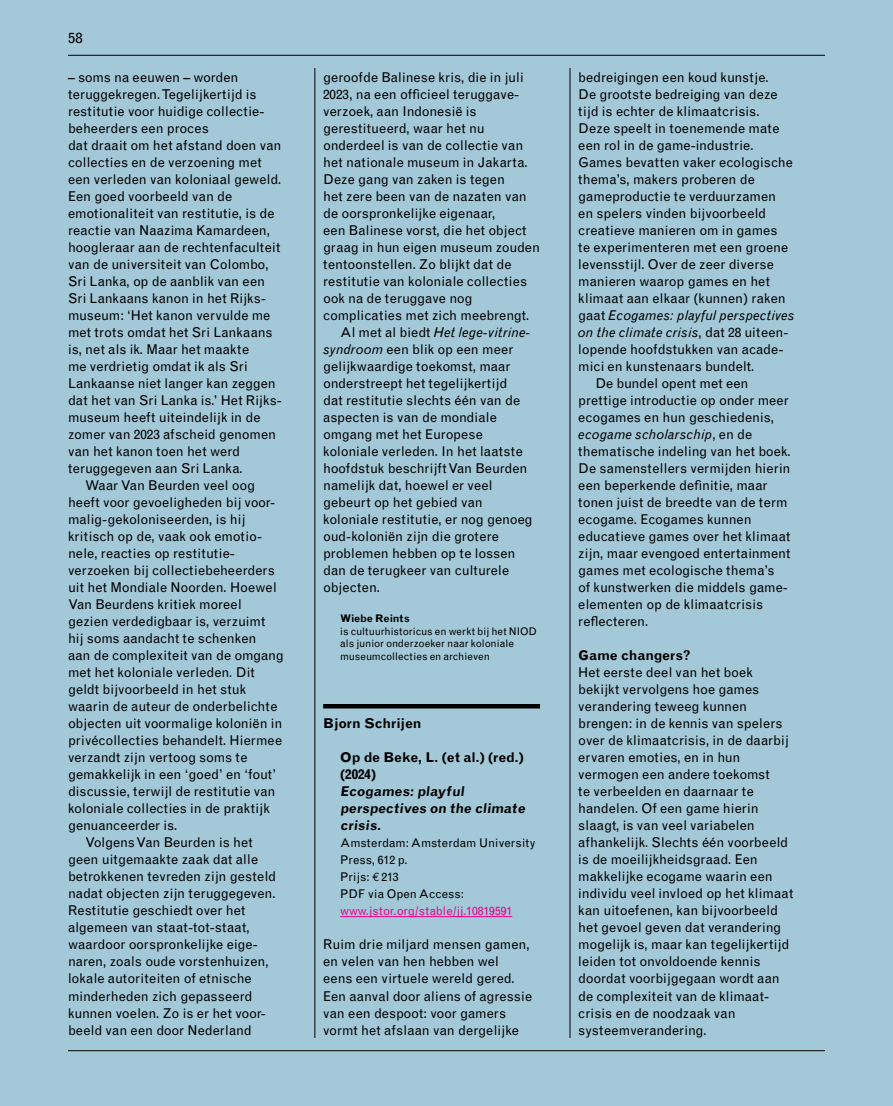
<style>
.page{position:relative;width:893px;height:1106px;background:#a3c8d8}
.page>*{position:absolute;margin:0;border:0;box-sizing:border-box;transform-origin:0 0}
.t1{font:15px "Grotesque";color:#000}
.Boeken_GrotMT_reg9{font:13.5px/17px "Grotesque";color:#000}
.Boeken_titel-schrijv{font:700 13.5px/17px "Grotesque";color:#000}
.Boeken_auteur{font:700 13.5px "Grotesque";color:#000}
.Boeken_Akz_9_tussenk{font:700 13.5px "Grotesque";letter-spacing:-.005em;color:#000}
.Boeken_uitgever{font:12px/17px "Grotesque";color:#000}
.Boeken_uitgever-2{font:12px/17px "Grotesque";color:#ec008c}
.beeldbijschrift{font:10.5px/12.8px "Grotesque";color:#000}
.beeldbijschrift-2{font:700 10.5px "Grotesque";letter-spacing:-.02em;color:#000}
.s1{font-style:italic}
.s2{font-family:"Euro Mono"}
.s3{color:#000}
</style>
<div class="page">
<hr style="left:68px;top:55px;width:757px;height:1px;background:#000">
<hr style="left:323px;top:704px;width:217px;height:4px;background:#000">
<hr style="left:340px;top:916px;width:172px;height:1px;background:#ec008c">
<hr style="left:570px;top:68px;width:1px;height:969px;background:#000">
<hr style="left:315px;top:68px;width:1px;height:969px;background:#000">
<hr style="left:68px;top:1050px;width:757px;height:1px;background:#000">
<p class="t1" style="left:68px;top:29px;width:16px">58</p>
<p class="Boeken_GrotMT_reg9" style="left:68px;top:69px;width:215px">– soms na eeuwen – worden teruggekregen. Tegelijkertijd is restitutie voor huidige collectie&shy;beheerders een proces<br>dat draait om het afstand doen van collecties en de verzoening met een verleden van koloniaal geweld.<br>Een goed voorbeeld van de emotionaliteit van restitutie, is de reactie van Naazima Kamardeen, hoogleraar aan de rechtenfaculteit van de universiteit van Colombo,<br>Sri Lanka, op de aanblik van een<br>Sri Lankaans kanon in het Rijks&shy;museum: ‘Het kanon vervulde me met trots omdat het Sri Lankaans is, net als ik. Maar het maakte<br>me verdrietig omdat ik als Sri<br>Lankaanse niet langer kan zeggen dat het van Sri Lanka is.’ Het Rijks&shy;museum heeft uiteindelijk in de zomer van 2023 afscheid genomen van het kanon toen het werd teruggegeven aan Sri Lanka.</p>
<p class="Boeken_GrotMT_reg9" style="left:68px;top:477px;width:217px;text-indent:17px">Waar Van Beurden veel oog heeft voor gevoeligheden bij voor&shy;malig-gekoloniseerden, is hij kritisch op de, vaak ook emotio&shy;nele, reacties op restitutie&shy;verzoeken bij collectiebeheerders uit het Mondiale Noorden. Hoewel<br>Van Beurdens kritiek moreel gezien verdedigbaar is, verzuimt hij soms aandacht te schenken<br>aan de complexiteit van de omgang met het koloniale verleden. Dit geldt bijvoorbeeld in het stuk waarin de auteur de onderbelichte objecten uit voormalige koloniën in privécollecties behandelt. Hiermee verzandt zijn vertoog soms te gemakkelijk in een ‘goed’ en ‘fout’ discussie, terwijl de restitutie van koloniale collecties in de praktijk genuanceerder is.</p>
<p class="Boeken_GrotMT_reg9" style="left:68px;top:834px;width:210px;text-indent:17px">Volgens Van Beurden is het geen uitgemaakte zaak dat alle betrokkenen tevreden zijn gesteld nadat objecten zijn teruggegeven.<br>Restitutie geschiedt over het algemeen van staat-tot-staat, waardoor oorspronkelijke eige&shy;naren, zoals oude vorstenhuizen, lokale autoriteiten of etnische minderheden zich gepasseerd kunnen voelen. Zo is er het voor&shy;beeld van een door Nederland</p>
<p class="Boeken_GrotMT_reg9" style="left:323px;top:69px;width:218px">geroofde Balinese kris, die in juli<br>2023, na een officieel teruggave&shy;verzoek, aan Indonesië is gerestitueerd, waar het nu onderdeel is van de collectie van het nationale museum in Jakarta.<br>Deze gang van zaken is tegen<br>het zere been van de nazaten van de oorspronkelijke eigenaar,<br>een Balinese vorst, die het object graag in hun eigen museum zouden tentoonstellen. Zo blijkt dat de restitutie van koloniale collecties ook na de teruggave nog complicaties met zich meebrengt.</p>
<p class="Boeken_GrotMT_reg9" style="left:323px;top:324px;width:211px;text-indent:17px">Al met al biedt <span class="s1">Het lege-vitrine&shy;syndroom</span> een blik op een meer gelijkwaardige toekomst, maar onderstreept het tegelijkertijd<br>dat restitutie slechts één van de aspecten is van de mondiale omgang met het Europese koloniale verleden. In het laatste hoofdstuk beschrijft Van Beurden namelijk dat, hoewel er veel gebeurt op het gebied van koloniale restitutie, er nog genoeg oud-koloniën zijn die grotere problemen hebben op te lossen dan de terugkeer van culturele objecten.</p>
<p class="beeldbijschrift-2" style="left:340px;top:612px;width:71px">Wiebe Reints</p>
<p class="beeldbijschrift" style="left:340px;top:624px;width:198px">is cultuurhistoricus en werkt bij het NIOD als junior onderzoeker naar koloniale museumcollecties en archieven</p>
<p class="Boeken_auteur" style="left:323px;top:715px;width:100px">Bjorn Schrijen</p>
<p class="Boeken_titel-schrijv" style="left:340px;top:749px;width:185px">Op de Beke, L. (et al.) (red.) (2024)</p>
<p class="Boeken_titel-schrijv" style="left:340px;top:783px;width:189px">Ecogames: playful perspectives on the climate crisis.</p>
<p class="Boeken_uitgever" style="left:340px;top:834px;width:197px">Amsterdam: Amsterdam University<br>Press, 612 p.</p>
<p class="Boeken_uitgever" style="left:340px;top:868px;width:60px">Prijs: <span class="s2">€</span> 213</p>
<p class="Boeken_uitgever-2" style="left:340px;top:885px;width:174px"><span class="s3">PDF via Open Access: </span>www.jstor.org/stable/jj.10819591</p>
<p class="Boeken_GrotMT_reg9" style="left:323px;top:936px;width:210px">Ruim drie miljard mensen gamen, en velen van hen hebben wel<br>eens een virtuele wereld gered.<br>Een aanval door aliens of agressie van een despoot: voor gamers vormt het afslaan van dergelijke</p>
<p class="Boeken_GrotMT_reg9" style="left:578px;top:69px;width:217px">bedreigingen een koud kunstje.<br>De grootste bedreiging van deze tijd is echter de klimaatcrisis.<br>Deze speelt in toenemende mate een rol in de game-industrie.<br>Games bevatten vaker ecologische thema’s, makers proberen de gameproductie te verduurzamen en spelers vinden bijvoorbeeld creatieve manieren om in games<br>te experimenteren met een groene levensstijl. Over de zeer diverse manieren waarop games en het klimaat aan elkaar (kunnen) raken gaat <span class="s1">Ecogames: playful perspectives on the climate crisis</span>, dat 28 uiteen&shy;lopende hoofdstukken van acade&shy;mici en kunstenaars bundelt.</p>
<p class="Boeken_GrotMT_reg9" style="left:578px;top:375px;width:214px;text-indent:17px">De bundel opent met een prettige introductie op onder meer ecogames en hun geschiedenis, <span class="s1">ecogame scholarschip</span>, en de thematische indeling van het boek.<br>De samenstellers vermijden hierin een beperkende definitie, maar tonen juist de breedte van de term ecogame. Ecogames kunnen educatieve games over het klimaat zijn, maar evengoed entertainment games met ecologische thema’s<br>of kunstwerken die middels game&shy;elementen op de klimaatcrisis reflecteren.</p>
<p class="Boeken_Akz_9_tussenk" style="left:578px;top:647px;width:114px">Game changers?</p>
<p class="Boeken_GrotMT_reg9" style="left:578px;top:664px;width:217px">Het eerste deel van het boek bekijkt vervolgens hoe games verandering teweeg kunnen brengen: in de kennis van spelers over de klimaatcrisis, in de daarbij ervaren emoties, en in hun vermogen een andere toekomst<br>te verbeelden en daarnaar te handelen. Of een game hierin slaagt, is van veel variabelen afhankelijk. Slechts één voorbeeld is de moeilijkheidsgraad. Een makkelijke ecogame waarin een individu veel invloed op het klimaat kan uitoefenen, kan bijvoorbeeld het gevoel geven dat verandering mogelijk is, maar kan tegelijkertijd leiden tot onvoldoende kennis doordat voorbijgegaan wordt aan de complexiteit van de klimaat&shy;crisis en de noodzaak van systeemverandering.</p>
</div>
